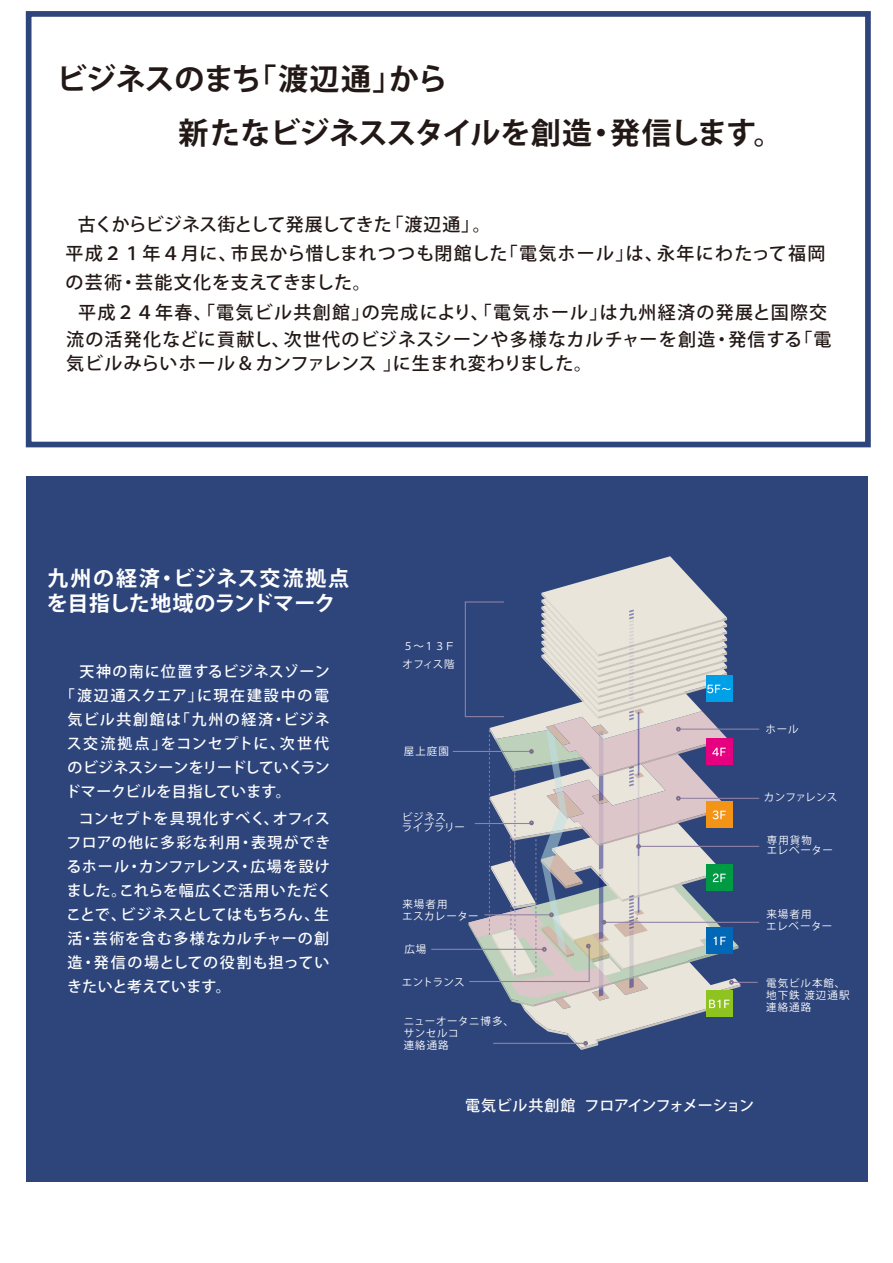
<style>
.page{position:relative;width:893px;height:1263px;background:#fff}
.page>*{position:absolute;margin:0;border:0;box-sizing:border-box;transform-origin:0 0}
.t1{font:700 30px/54.4px "Koz Go Pro";letter-spacing:-.025em;color:#221815}
.t2{font:700 21px/25.5px "Koz Go Pro";letter-spacing:.03em;color:#fff}
.t3{font:500 18px/27px "Koz Go Pro";letter-spacing:.07em;color:#221815;text-align:center}
.t4{font:500 18px/28.8px "Koz Go Pro";letter-spacing:.035em;color:#221815}
.t5{font:500 18px "Koz Go Pro";letter-spacing:.04em;color:#221815}
.t6{font:500 15px/24px "Koz Go Pro";letter-spacing:.04em;color:#fff}
.t7{font:500 15px/24px "Koz Go Pro";letter-spacing:.02em;color:#fff;text-align:justify}
.t8{font:500 15px "Koz Go Pro";letter-spacing:-.015em;color:#fff}
.t9{font:10.5px/12px "Koz Go Pro";letter-spacing:.065em;color:#fff}
.t10{font:10.5px/10.5px "Koz Go Pro";letter-spacing:.095em;color:#fff}
.t11{font:10.5px/12px "Koz Go Pro";letter-spacing:.1em;color:#fff}
.t12{font:10.5px/18px "Koz Go Pro";color:#fff}
.t13{font:10.5px/10.5px "Koz Go Pro";letter-spacing:.04em;color:#fff}
.t14{font:10.5px "Koz Go Pro";letter-spacing:.025em;color:#fff}
</style>
<div class="page">
<div style="left:26px;top:11px;width:845px;height:436px;background:#fff;border:6px solid #2e457c"></div>
<div style="left:26px;top:476px;width:842px;height:706px;background:#2e457c"></div>
<div style="left:465px;top:601px;width:39px;height:116px;border:1px solid #9082a4"></div>
<hr style="left:679px;top:728px;width:80px;height:2px;background:#9082a4">
<hr style="left:679px;top:798px;width:80px;height:1px;background:#9082a4">
<hr style="left:639px;top:846px;width:120px;height:1px;background:#9082a4">
<hr style="left:431px;top:949px;width:111px;height:1px;background:#9082a4">
<hr style="left:453px;top:751px;width:79px;height:1px;background:#9082a4">
<hr style="left:603px;top:922px;width:156px;height:1px;background:#9082a4">
<svg style="left:468px;top:556px;width:290px;height:494px"></svg>
<h1 class="t1" style="left:179px;top:53px;width:607px;text-indent:-122px">ビジネスのまち｢渡辺通｣から<br>新たなビジネススタイルを創造・発信します。</h1>
<p class="t4" style="left:65px;top:211px;width:762px;text-indent:13px">古くからビジネス街として発展してきた「渡辺通」。<br>平成２１年４月に、市民から惜しまれつつも閉館した｢電気ホール｣は、永年にわたって福岡の芸術・芸能文化を支えてきました。</p>
<p class="t3" style="left:66px;top:299px;width:767px">平成２４年春、｢電気ビル共創館｣の完成により、｢電気ホール｣は九州経済の発展と国際交流の活発化などに貢献し、次世代のビジネスシーンや多様なカルチャーを創造・発信する｢電</p>
<p class="t5" style="left:66px;top:352px;width:528px">気ビルみらいホール＆カンファレンス｣に生まれ変わりました。</p>
<h2 class="t2" style="left:47px;top:566px;width:304px">九州の経済・ビジネス交流拠点を目指した地域のランドマーク</h2>
<p class="t7" style="left:66px;top:660px;width:266px;text-indent:14px">天神の南に位置するビジネスゾーン｢渡辺通スクエア｣に現在建設中の電気ビル共創館は｢九州の経済・ビジネス交流拠点｣をコンセプトに、次世代のビジネスシーンをリードしていくランドマークビルを目指しています。</p>
<p class="t6" style="left:66px;top:807px;width:267px;text-indent:12px">コンセプトを具現化すべく、オフィスフロアの他に多彩な利用・表現ができるホール・カンファレンス・広場を設けました。これらを幅広くご活用いただくことで、ビジネスとしてはもちろん、生活・芸術を含む多様なカルチャーの創造・発信の場としての役割も担っていきたいと考えています。</p>
<p class="t12" style="left:403px;top:637px;width:54px">５～１３Ｆオフィス階</p>
<p class="t9" style="left:404px;top:745px;width:47px">屋上庭園</p>
<p class="t13" style="left:402px;top:812px;width:65px">ビジネス<br>ライブラリー</p>
<p class="t9" style="left:402px;top:898px;width:78px">来場者用<br>エスカレーター</p>
<p class="t9" style="left:404px;top:943px;width:24px">広場</p>
<p class="t9" style="left:765px;top:723px;width:35px">ホール</p>
<p class="t14" style="left:764px;top:790px;width:75px">カンファレンス</p>
<p class="t10" style="left:767px;top:835px;width:68px">専用貨物<br>エレベーター</p>
<p class="t10" style="left:766px;top:908px;width:68px;line-height:12px">来場者用<br>エレベーター</p>
<p class="t9" style="left:402px;top:977px;width:64px">エントランス</p>
<p class="t11" style="left:766px;top:977px;width:85px">電気ビル本館、地下鉄 渡辺通駅連絡通路</p>
<p class="t9" style="left:404px;top:1015px;width:112px">ニューオータニ博多、サンセルコ<br>連絡通路</p>
<p class="t8" style="left:465px;top:1096px;width:291px">電気ビル共創館 フロアインフォメーション</p>
</div>
